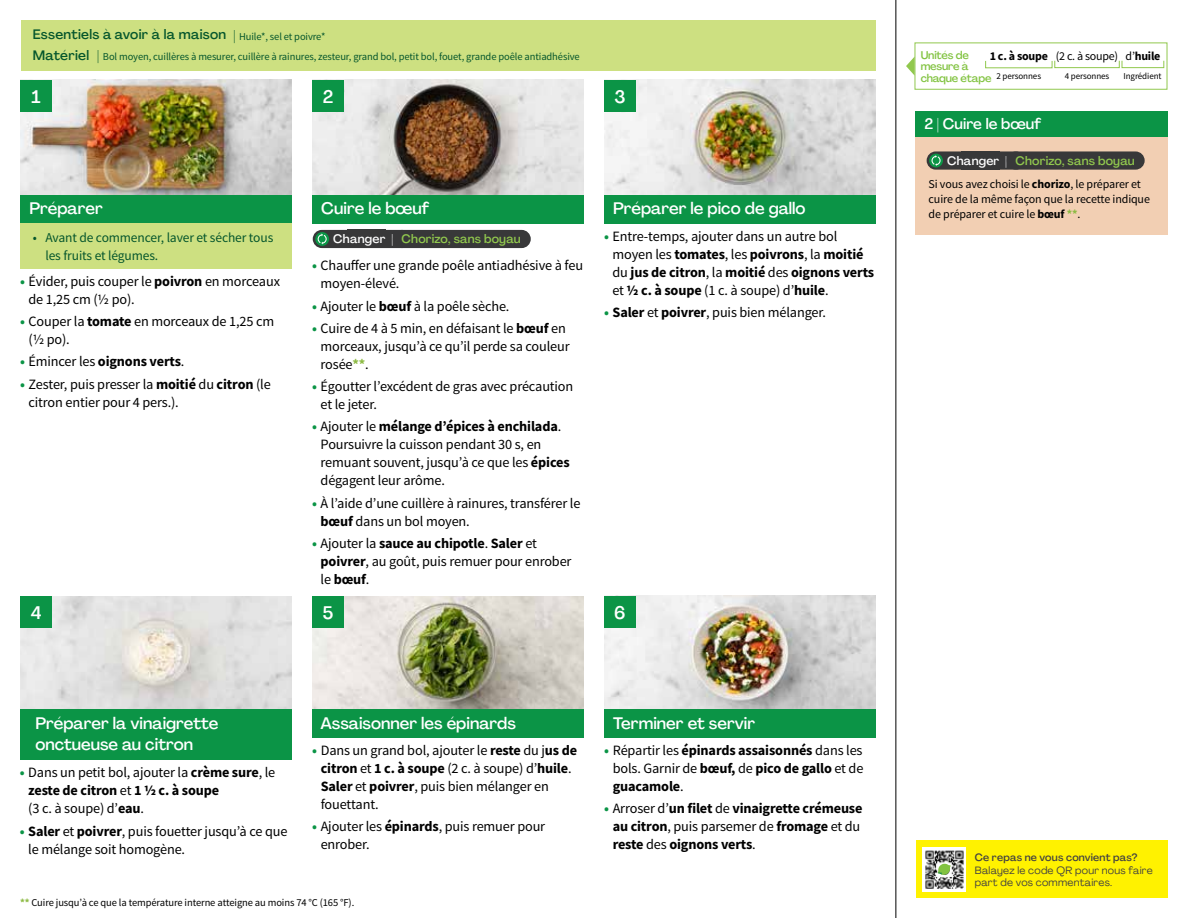
<style>
.page{position:relative;width:1188px;height:918px;background:#fff}
.page>*{position:absolute;margin:0;border:0;box-sizing:border-box;transform-origin:0 0}
.t1{font:500 18px "Agrandir";color:#fff}
.t2{font:500 16.5px/21.1px "Agrandir";color:#fff}
.t3{font:500 15px "Agrandir";color:#fff}
.t4{font:14.25px/18px "Source Sans Pro";letter-spacing:-.01em;color:#000}
.t5{font:700 14.25px/18px "Source Sans Pro";letter-spacing:-.01em;color:#000;text-align:justify}
.t6{font:13.5px/18px "Source Sans Pro";letter-spacing:-.01em;color:#05562c}
.t7{font:500 13.5px "Agrandir";letter-spacing:.02em;color:#05562c}
.t8{font:500 12.15px "Agrandir";letter-spacing:.015em;color:#91c84e}
.t9{font:12px/15px "Source Sans Pro";letter-spacing:-.01em;color:#000}
.t10{font:700 12px "Source Sans Pro";letter-spacing:-.02em;color:#000}
.t11{font:500 11.1px/11.7px "Agrandir";letter-spacing:-.015em;color:#82c341}
.t12{font:10.5px "Source Sans Pro";letter-spacing:-.01em;color:#05562c}
.t13{font:10.5px "Source Sans Pro";letter-spacing:-.01em;color:#000}
.t14{font:10.5px/12.8px "Agrandir";letter-spacing:.02em;color:#414042}
.t15{font:500 10.5px "Agrandir";letter-spacing:.02em;color:#414042}
.t16{font:9px "Source Sans Pro";letter-spacing:-.01em;color:#000}
.s1{font-family:"Agrandir";font-weight:500;font-size:13.5px}
.s2{font-weight:700;color:#0b9446}
.s3{font-weight:700}
.s4{color:#0b9446}
.s5{font-weight:400}
.s6{color:#fff}
.s7{font-weight:700;color:#8cba42}
</style>
<div class="page">
<img style="left:20px;top:596px;width:272px;height:113px">
<img style="left:312px;top:596px;width:272px;height:113px">
<img style="left:604px;top:596px;width:272px;height:113px">
<img style="left:20px;top:80px;width:272px;height:115px">
<img style="left:312px;top:80px;width:272px;height:115px">
<img style="left:604px;top:80px;width:272px;height:115px">
<div style="left:312px;top:195px;width:272px;height:29px;background:#0b9446"></div>
<div style="left:20px;top:195px;width:272px;height:29px;background:#0b9446"></div>
<div style="left:20px;top:710px;width:272px;height:50px;background:#0b9446"></div>
<div style="left:312px;top:709px;width:272px;height:29px;background:#0b9446"></div>
<div style="left:604px;top:709px;width:272px;height:29px;background:#0b9446"></div>
<div style="left:604px;top:195px;width:272px;height:29px;background:#0b9446"></div>
<div style="left:21px;top:20px;width:855px;height:51px;background:#cde081"></div>
<div style="left:20px;top:224px;width:272px;height:45px;background:#cde081"></div>
<hr style="left:896px;top:0;width:1px;height:918px;background:#000">
<div style="left:20px;top:596px;width:32px;height:32px;background:#0b9446"></div>
<div style="left:20px;top:80px;width:32px;height:32px;background:#0b9446"></div>
<div style="left:312px;top:596px;width:32px;height:32px;background:#0b9446"></div>
<div style="left:312px;top:80px;width:32px;height:32px;background:#0b9446"></div>
<div style="left:604px;top:596px;width:32px;height:32px;background:#0b9446"></div>
<div style="left:604px;top:80px;width:32px;height:32px;background:#0b9446"></div>
<svg style="left:906px;top:56px;width:9px;height:20px"></svg>
<div style="left:915px;top:43px;width:252px;height:47px;border:1px solid #91c84e"></div>
<div style="left:985px;top:61px;width:67px;height:7px;border:1px solid #91c84e"></div>
<div style="left:1054px;top:60px;width:66px;height:8px;border:1px solid #91c84e"></div>
<div style="left:1122px;top:60px;width:42px;height:8px;border:1px solid #91c84e"></div>
<div style="left:916px;top:137px;width:252px;height:98px;background:#f2cfb3"></div>
<div style="left:916px;top:111px;width:252px;height:26px;background:#0b9446"></div>
<div style="left:313px;top:230px;width:98px;height:18px;background:#383839;border-radius:9px"></div>
<svg style="left:315px;top:232px;width:14px;height:14px"></svg>
<svg style="left:318px;top:234px;width:9px;height:10px"></svg>
<div style="left:393px;top:230px;width:138px;height:18px;background:#383839;border-radius:9px"></div>
<div style="left:927px;top:151px;width:98px;height:19px;background:#383839;border-radius:9px"></div>
<svg style="left:929px;top:154px;width:14px;height:13px"></svg>
<svg style="left:932px;top:155px;width:9px;height:11px"></svg>
<div style="left:1007px;top:151px;width:138px;height:19px;background:#383839;border-radius:9px"></div>
<div style="left:916px;top:840px;width:252px;height:58px;background:#fff200"></div>
<img style="left:923px;top:847px;width:43px;height:45px">
<svg style="left:938px;top:864px;width:13px;height:11px"></svg>
<p class="t7" style="left:33px;top:26px;width:195px">Essentiels à avoir à la maison</p>
<p class="t12" style="left:233px;top:30px;width:94px"><span class="s1">|</span> Huile*, sel et poivre*</p>
<p class="t7" style="left:33px;top:47px;width:58px">Matériel</p>
<p class="t12" style="left:97px;top:50px;width:484px"><span class="s1">|</span> Bol moyen, cuillères à mesurer, cuillère à rainures, zesteur, grand bol, petit bol, fouet, grande poêle antiadhésive</p>
<p class="t1" style="left:32px;top:86px;width:11px">1</p>
<p class="t1" style="left:323px;top:86px;width:12px">2</p>
<p class="t1" style="left:614px;top:85px;width:13px">3</p>
<p class="t2" style="left:29px;top:198px;width:75px">Préparer</p>
<p class="t2" style="left:321px;top:198px;width:110px">Cuire le bœuf</p>
<p class="t2" style="left:613px;top:198px;width:194px">Préparer le pico de gallo</p>
<p class="t6" style="left:45px;top:229px;width:229px;text-indent:-13px">• Avant de commencer, laver et sécher tous les fruits et légumes.</p>
<p class="t4" style="left:29px;top:273px;width:253px;text-indent:-9px"><span class="s2">•</span> Évider, puis couper le <span class="s3">poivron</span> en morceaux de 1,25 cm (½ po).</p>
<p class="t4" style="left:29px;top:313px;width:247px;text-indent:-9px"><span class="s2">•</span> Couper la <span class="s3">tomate</span> en morceaux de 1,25 cm (½ po).</p>
<p class="t5" style="left:20px;top:353px;width:166px"><span class="s4">•</span> <span class="s5">Émincer les</span> oignons verts<span class="s5">.</span></p>
<p class="t4" style="left:29px;top:375px;width:244px;text-indent:-9px"><span class="s2">•</span> Zester, puis presser la <span class="s3">moitié</span> du <span class="s3">citron</span> (le citron entier pour 4 pers.).</p>
<p class="t8" style="left:333px;top:232px;width:189px"><span class="s6">Changer |</span> Chorizo, sans boyau</p>
<p class="t4" style="left:321px;top:257px;width:264px;text-indent:-9px"><span class="s2">•</span> Chauffer une grande poêle antiadhésive à feu moyen-élevé.</p>
<p class="t4" style="left:312px;top:297px;width:199px"><span class="s2">•</span> Ajouter le <span class="s3">bœuf</span> à la poêle sèche.</p>
<p class="t4" style="left:321px;top:319px;width:251px;text-indent:-9px"><span class="s2">•</span> Cuire de 4 à 5 min, en défaisant le <span class="s3">bœuf</span> en morceaux, jusqu’à ce qu’il perde sa couleur rosée<span class="s7">**</span>.</p>
<p class="t4" style="left:321px;top:378px;width:254px;text-indent:-9px"><span class="s2">•</span> Égoutter l’excédent de gras avec précaution et le jeter.</p>
<p class="t4" style="left:321px;top:418px;width:251px;text-indent:-9px"><span class="s2">•</span> Ajouter le <span class="s3">mélange d’épices à enchilada</span>.<br>Poursuivre la cuisson pendant 30 s, en remuant souvent, jusqu’à ce que les <span class="s3">épices </span>dégagent leur arôme.</p>
<p class="t4" style="left:321px;top:494px;width:261px;text-indent:-9px"><span class="s2">•</span> À l’aide d’une cuillère à rainures, transférer le <span class="s3">bœuf</span> dans un bol moyen.</p>
<p class="t4" style="left:321px;top:534px;width:252px;text-indent:-9px"><span class="s2">•</span> Ajouter la <span class="s3">sauce au chipotle</span>. <span class="s3">Saler</span> et <span class="s3">poivrer</span>, au goût, puis remuer pour enrober le <span class="s3">bœuf</span>.</p>
<p class="t4" style="left:613px;top:227px;width:263px;text-indent:-9px"><span class="s2">•</span> Entre-temps, ajouter dans un autre bol moyen les <span class="s3">tomates</span>, les <span class="s3">poivrons</span>, la <span class="s3">moitié </span>du <span class="s3">jus de citron</span>, la <span class="s3">moitié</span> des <span class="s3">oignons verts </span>et <span class="s3">½ c. à soupe</span> (1 c. à soupe) d’<span class="s3">huile</span>.</p>
<p class="t4" style="left:604px;top:303px;width:224px"><span class="s2">•</span> <span class="s3">Saler</span> et <span class="s3">poivrer</span>, puis bien mélanger.</p>
<p class="t1" style="left:31px;top:601px;width:12px">4</p>
<p class="t1" style="left:323px;top:601px;width:12px">5</p>
<p class="t1" style="left:614px;top:601px;width:13px">6</p>
<p class="t2" style="left:35px;top:712px;width:185px">Préparer la vinaigrette onctueuse au citron</p>
<p class="t2" style="left:321px;top:712px;width:197px">Assaisonner les épinards</p>
<p class="t2" style="left:613px;top:712px;width:144px">Terminer et servir</p>
<p class="t5" style="left:613px;top:741px;width:252px;text-indent:-9px"><span class="s4">•</span> <span class="s5">Répartir les</span> épinards assaisonnés <span class="s5">dans les bols. Garnir de</span> bœuf, <span class="s5">de</span> pico de gallo <span class="s5">et de </span>guacamole<span class="s5">.</span></p>
<p class="t5" style="left:613px;top:799px;width:251px;text-align:left;text-indent:-9px"><span class="s4">•</span> <span class="s5">Arroser d’</span>un filet <span class="s5">de</span> vinaigrette crémeuse au citron<span class="s5">, puis parsemer de</span> fromage <span class="s5">et du </span>reste <span class="s5">des</span> oignons verts<span class="s5">.</span></p>
<p class="t4" style="left:321px;top:742px;width:258px;text-indent:-9px"><span class="s2">•</span> Dans un grand bol, ajouter le <span class="s3">reste</span> du j<span class="s3">us de citron</span> et <span class="s3">1 c. à soupe</span> (2 c. à soupe) d’<span class="s3">huile</span>.<br><span class="s3">Saler</span> et <span class="s3">poivrer</span>, puis bien mélanger en fouettant.</p>
<p class="t4" style="left:321px;top:818px;width:226px;text-indent:-9px"><span class="s2">•</span> Ajouter les <span class="s3">épinards</span>, puis remuer pour enrober.</p>
<p class="t4" style="left:28px;top:764px;width:249px;text-indent:-9px"><span class="s2">•</span> Dans un petit bol, ajouter la <span class="s3">crème sure</span>, le <span class="s3">zeste de citron</span> et <span class="s3">1 ½ c. à soupe<br></span>(3 c. à soupe) d’<span class="s3">eau</span>.</p>
<p class="t4" style="left:28px;top:822px;width:261px;text-indent:-9px"><span class="s2">•</span> <span class="s3">Saler</span> et <span class="s3">poivrer</span>, puis fouetter jusqu’à ce que le mélange soit homogène.</p>
<p class="t13" style="left:20px;top:896px;width:336px"><span class="s7">**</span> Cuire jusqu’à ce que la température interne atteigne au moins 74 °C (165 °F).</p>
<p class="t11" style="left:921px;top:49px;width:72px">Unités de mesure à chaque étape</p>
<p class="t10" style="left:990px;top:48px;width:172px">1 c. à soupe <span class="s5">(2 c. à soupe) d’</span>huile</p>
<p class="t16" style="left:997px;top:70px;width:46px">2 personnes</p>
<p class="t16" style="left:1065px;top:70px;width:46px">4 personnes</p>
<p class="t16" style="left:1123px;top:70px;width:40px">Ingrédient</p>
<p class="t3" style="left:924px;top:115px;width:118px">2 | Cuire le bœuf</p>
<p class="t8" style="left:947px;top:153px;width:189px"><span class="s6">Changer |</span> Chorizo, sans boyau</p>
<p class="t9" style="left:929px;top:177px;width:223px">Si vous avez choisi le <span class="s3">chorizo</span>, le préparer et cuire de la même façon que la recette indique de préparer et cuire le <span class="s3">bœuf</span> <span class="s7">**</span>.</p>
<p class="t15" style="left:975px;top:851px;width:164px">Ce repas ne vous convient pas?</p>
<p class="t14" style="left:975px;top:863px;width:179px">Balayez le code QR pour nous faire part de vos commentaires.</p>
</div>
